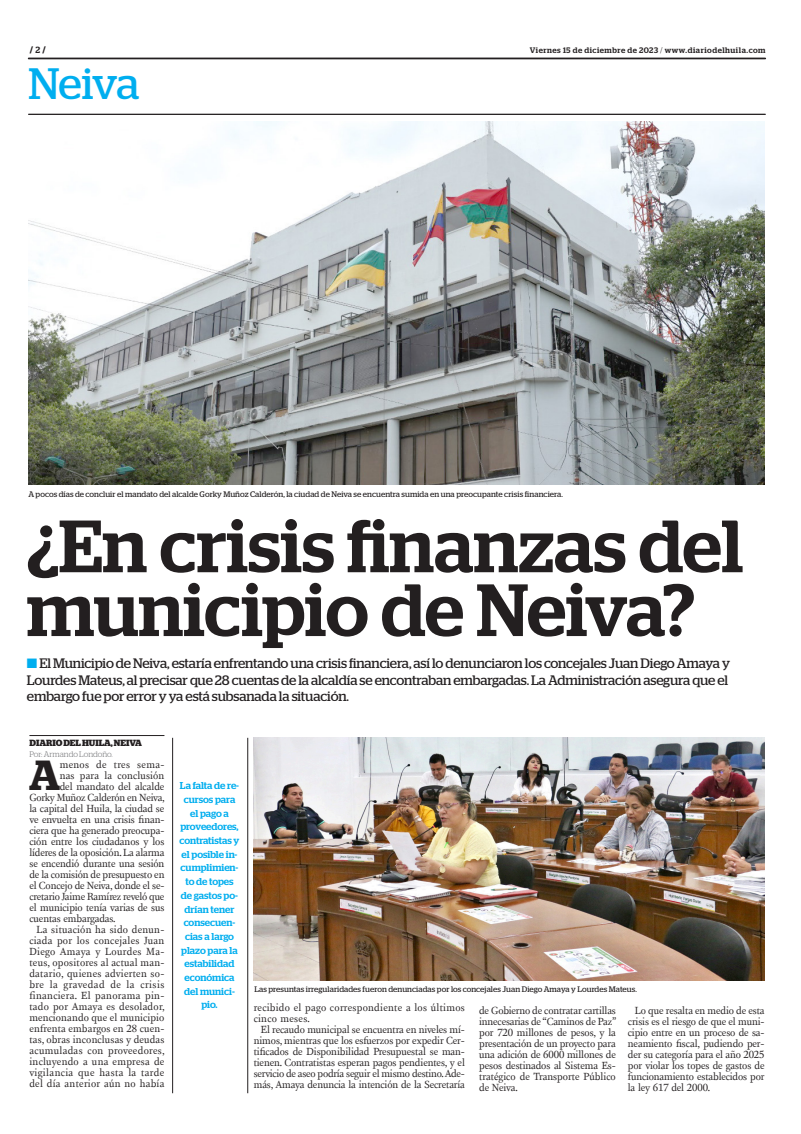
<style>
.page{position:relative;width:801px;height:1134px;background:#fff}
.page>*{position:absolute;margin:0;border:0;box-sizing:border-box;transform-origin:0 0}
.TITULO{font:500 73.8px/63.8px "Stag";color:#231f20}
.t1{font:43.9px "Stag";letter-spacing:-.025em;color:#00aeef}
.TEXTO_UNO{font:600 42px "Stag";color:#231f20}
.SUMARIO{font:13.7px/16.5px "Stag";letter-spacing:-.01em;color:#231f20}
.TEXTO{font:10.6px/11px "New Fournier BP";letter-spacing:-.01em;color:#231f20;text-align:justify}
.TEXTO_UNO-2{font:10.6px "New Fournier BP";letter-spacing:-.015em;color:#231f20}
.TEXTO-2{font:10.6px/11px "New Fournier BP";letter-spacing:.025em;color:#231f20}
.TEXTO_UNO-3{font:10.6px "New Fournier BP";letter-spacing:.015em;color:#231f20}
.TEXTO_UNO-4{font:10.6px "New Fournier BP";letter-spacing:.03em;color:#231f20}
.DESTACADO_AZUL{font:500 10px/13.7px "Stag";color:#00aeef;text-align:center}
.CREDITO_1{font:700 9px "Stag";color:#231f20}
.PIE_DE_FOTO{font:8px "Stag";letter-spacing:.01em;color:#231f20}
.t2{font:500 8px "Stag";letter-spacing:.065em;color:#231f20}
.CREDITO_2{font:300 8px "Stag";letter-spacing:-.005em;color:#6c6d70}
.s1{font-weight:500}
.s2{font-weight:300}
.s3{color:#00aeef}
</style>
<div class="page">
<svg style="left:28px;top:58px;width:737px;height:1px"></svg>
<hr style="left:28px;top:114px;width:737px;height:1px;background:#231f20">
<hr style="left:29px;top:735px;width:135px;height:1px;background:#231f20">
<img style="left:28px;top:121px;width:736px;height:364px">
<img style="left:254px;top:738px;width:510px;height:243px">
<hr style="left:172px;top:738px;width:1px;height:355px;background:#231f20">
<hr style="left:247px;top:738px;width:1px;height:355px;background:#231f20">
<p class="CREDITO_1" style="left:30px;top:45px;width:17px">/ <span class="s1">2</span> /</p>
<p class="t2" style="left:530px;top:45px;width:237px">Viernes 15 de diciembre de 2023 <span class="s2">/</span> www.diariodelhuila.com</p>
<p class="t1" style="left:28px;top:58px;width:113px">Neiva</p>
<p class="PIE_DE_FOTO" style="left:28px;top:489px;width:536px">A pocos días de concluir el mandato del alcalde Gorky Muñoz Calderón, la ciudad de Neiva se encuentra sumida en una preocupante crisis financiera.</p>
<p class="TITULO" style="left:27px;top:514px;width:718px">¿En crisis finanzas del municipio de Neiva?</p>
<p class="SUMARIO" style="left:27px;top:655px;width:705px"><span class="s3">■</span> El Municipio de Neiva, estaría enfrentando una crisis financiera, así lo denunciaron los concejales Juan Diego Amaya y<br>Lourdes Mateus, al precisar que 28 cuentas de la alcaldía se encontraban embargadas. La Administración asegura que el embargo fue por error y ya está subsanada la situación.</p>
<p class="CREDITO_1" style="left:30px;top:737px;width:114px">DIARIO DEL HUILA, NEIVA</p>
<p class="CREDITO_2" style="left:29px;top:749px;width:85px">Por: Armando Londoño.</p>
<p class="TEXTO_UNO" style="left:29px;top:750px;width:33px">A</p>
<p class="TEXTO_UNO-4" style="left:60px;top:757px;width:106px">menos de tres sema-</p>
<p class="TEXTO_UNO-3" style="left:60px;top:768px;width:106px">nas para la conclusión</p>
<p class="TEXTO_UNO-2" style="left:60px;top:779px;width:106px">del mandato del alcalde</p>
<p class="TEXTO_UNO-2" style="left:29px;top:790px;width:137px">Gorky Muñoz Calderón en Neiva,</p>
<p class="TEXTO_UNO-2" style="left:29px;top:801px;width:136px">la capital del Huila, la ciudad se</p>
<p class="TEXTO_UNO-2" style="left:29px;top:812px;width:136px">ve envuelta en una crisis finan-</p>
<p class="TEXTO_UNO-2" style="left:29px;top:823px;width:136px">ciera que ha generado preocupa-</p>
<p class="TEXTO_UNO-2" style="left:29px;top:834px;width:136px">ción entre los ciudadanos y los</p>
<p class="TEXTO_UNO-2" style="left:29px;top:845px;width:136px">líderes de la oposición. La alarma</p>
<p class="TEXTO_UNO-2" style="left:29px;top:856px;width:136px">se encendió durante una sesión</p>
<p class="TEXTO_UNO-2" style="left:29px;top:867px;width:137px">de la comisión de presupuesto en</p>
<p class="TEXTO_UNO-2" style="left:29px;top:878px;width:136px">el Concejo de Neiva, donde el se-</p>
<p class="TEXTO_UNO-2" style="left:29px;top:889px;width:137px">cretario Jaime Ramírez reveló que</p>
<p class="TEXTO_UNO-2" style="left:29px;top:900px;width:136px">el municipio tenía varias de sus</p>
<p class="TEXTO_UNO-2" style="left:29px;top:911px;width:88px">cuentas embargadas.</p>
<p class="TEXTO" style="left:29px;top:924px;width:137px;text-indent:7px">La situación ha sido denun&shy;ciada por los concejales Juan Diego Amaya y Lourdes Ma&shy;teus, opositores al actual man&shy;datario, quienes advierten so&shy;bre la gravedad de la crisis financiera. El panorama pin&shy;tado por Amaya es desolador, mencionando que el municipio enfrenta embargos en 28 cuen&shy;tas, obras inconclusas y deudas acumuladas con proveedores, incluyendo a una empresa de vigilancia que hasta la tarde del día anterior aún no había</p>
<p class="DESTACADO_AZUL" style="left:180px;top:779px;width:61px">La falta de re&shy;cursos para el pago a proveedores, contratistas y el posible in&shy;cumplimien&shy;to de topes de gastos po&shy;drían tener consecuen&shy;cias a largo plazo para la estabilidad económica del munici&shy;pio.</p>
<p class="PIE_DE_FOTO" style="left:254px;top:984px;width:384px">Las presuntas irregularidades fueron denunciadas por los concejales Juan Diego Amaya y Lourdes Mateus.</p>
<p class="TEXTO-2" style="left:254px;top:1002px;width:213px">recibido el pago correspondiente a los últimos cinco meses.</p>
<p class="TEXTO" style="left:254px;top:1024px;width:213px;text-indent:7px">El recaudo municipal se encuentra en niveles mí&shy;nimos, mientras que los esfuerzos por expedir Cer&shy;tificados de Disponibilidad Presupuestal se man&shy;tienen. Contratistas esperan pagos pendientes, y el servicio de aseo podría seguir el mismo destino. Ade&shy;más, Amaya denuncia la intención de la Secretaría</p>
<p class="TEXTO" style="left:479px;top:1005px;width:139px">de Gobierno de contratar cartillas innecesarias de “Caminos de Paz” por 720 millones de pesos, y la presentación de un proyecto para una adición de 6000 millones de pesos destinados al Sistema Es&shy;tratégico de Transporte Público de Neiva.</p>
<p class="TEXTO" style="left:628px;top:1005px;width:138px;text-indent:7px">Lo que resalta en medio de esta crisis es el riesgo de que el muni&shy;cipio entre en un proceso de sa&shy;neamiento fiscal, pudiendo per&shy;der su categoría para el año 2025 por violar los topes de gastos de funcionamiento establecidos por la ley 617 del 2000.</p>
</div>
